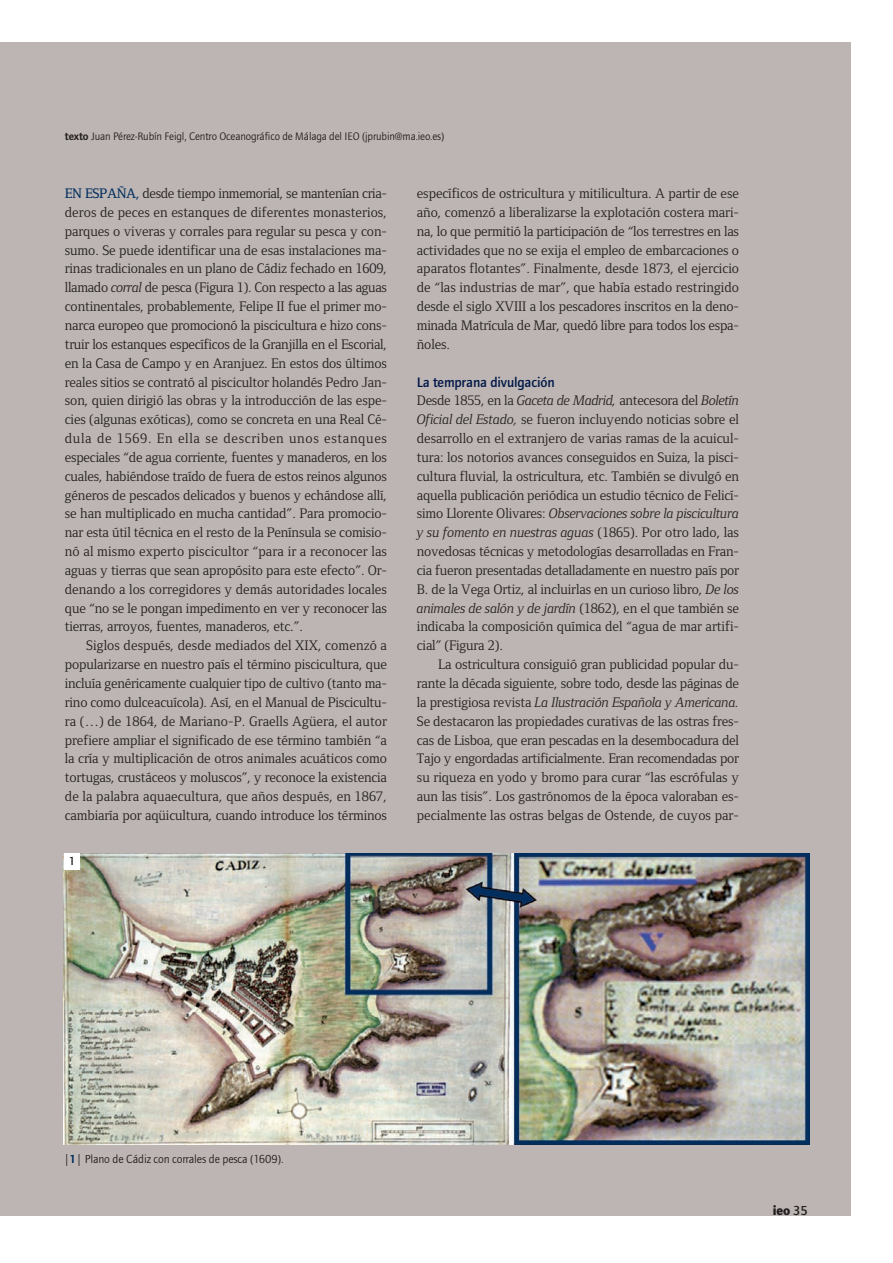
<style>
.page{position:relative;width:893px;height:1263px;background:#fff}
.page>*{position:absolute;margin:0;border:0;box-sizing:border-box;transform-origin:0 0}
.t1{font:14.25px/18.9px "Foundry Form Serif";letter-spacing:-.01em;color:#231f20;text-align:justify}
.t2{font:italic 14.25px "Foundry Form Serif";letter-spacing:-.01em;color:#231f20}
.t3{font:14.25px "Foundry Form Serif";letter-spacing:.01em;color:#231f20}
.t4{font:14.25px "Foundry Form Serif";letter-spacing:.045em;color:#231f20}
.t5{font:500 14.25px "Foundry Journal";letter-spacing:-.01em;color:#001748}
.t6{font:700 13.5px "Foundry Journal";color:#231f20}
.t7{font:12px "Foundry Journal";letter-spacing:-.01em;color:#231f20}
.t8{font:500 12px "Foundry Journal";color:#231f20}
.t9{font:11.25px "Foundry Journal";letter-spacing:-.01em;color:#231f20}
.s1{font-weight:600}
.s2{font-weight:500;color:#002e5e}
.s3{font-style:italic}
.s4{font-style:normal}
.s5{font-weight:600;color:#002e5e}
.s6{font-weight:500}
</style>
<div class="page">
<div style="left:0;top:43px;width:850px;height:1173px;background:#bdb5b3"></div>
<img style="left:64px;top:853px;width:746px;height:292px">
<div style="left:64px;top:853px;width:16px;height:16px;background:#fff"></div>
<p class="t9" style="left:65px;top:129px;width:381px"><span class="s1">texto</span> Juan Pérez-Rubín Feigl, Centro Oceanográfico de Málaga del IEO (jprubin@ma.ieo.es)</p>
<p class="t1" style="left:65px;top:184px;width:324px"><span class="s2">EN ESPAÑA,</span> desde tiempo inmemorial, se mantenían cria-</p>
<p class="t1" style="left:65px;top:203px;width:324px">deros de peces en estanques de diferentes monasterios,</p>
<p class="t1" style="left:65px;top:221px;width:324px">parques o viveras y corrales para regular su pesca y con-</p>
<p class="t1" style="left:65px;top:240px;width:324px">sumo. Se puede identificar una de esas instalaciones ma-</p>
<p class="t1" style="left:65px;top:259px;width:324px">rinas tradicionales en un plano de Cádiz fechado en 1609,</p>
<p class="t1" style="left:65px;top:278px;width:324px">llamado <span class="s3">corral</span> de pesca (Figura 1). Con respecto a las aguas</p>
<p class="t1" style="left:65px;top:297px;width:324px">continentales, probablemente, Felipe II fue el primer mo-</p>
<p class="t1" style="left:65px;top:316px;width:324px">narca europeo que promocionó la piscicultura e hizo cons-</p>
<p class="t1" style="left:65px;top:334px;width:324px">truir los estanques específicos de la Granjilla en el Escorial,</p>
<p class="t1" style="left:65px;top:353px;width:324px">en la Casa de Campo y en Aranjuez. En estos dos últimos</p>
<p class="t1" style="left:65px;top:372px;width:324px">reales sitios se contrató al piscicultor holandés Pedro Jan-</p>
<p class="t1" style="left:65px;top:391px;width:324px">son, quien dirigió las obras y la introducción de las espe-</p>
<p class="t1" style="left:65px;top:410px;width:324px">cies (algunas exóticas), como se concreta en una Real Cé-</p>
<p class="t4" style="left:65px;top:430px;width:324px">dula de 1569. En ella se describen unos estanques</p>
<p class="t1" style="left:65px;top:447px;width:324px">especiales “de agua corriente, fuentes y manaderos, en los</p>
<p class="t1" style="left:65px;top:466px;width:324px">cuales, habiéndose traído de fuera de estos reinos algunos</p>
<p class="t1" style="left:65px;top:485px;width:324px">géneros de pescados delicados y buenos y echándose allí,</p>
<p class="t1" style="left:65px;top:504px;width:324px">se han multiplicado en mucha cantidad”. Para promocio-</p>
<p class="t1" style="left:65px;top:523px;width:324px">nar esta útil técnica en el resto de la Península se comisio-</p>
<p class="t3" style="left:65px;top:543px;width:324px">nó al mismo experto piscicultor “para ir a reconocer las</p>
<p class="t1" style="left:65px;top:561px;width:324px">aguas y tierras que sean apropósito para este efecto”. Or-</p>
<p class="t1" style="left:65px;top:579px;width:324px">denando a los corregidores y demás autoridades locales</p>
<p class="t1" style="left:65px;top:598px;width:324px">que “no se le pongan impedimento en ver y reconocer las</p>
<p class="t1" style="left:65px;top:617px;width:240px">tierras, arroyos, fuentes, manaderos, etc.”.</p>
<p class="t1" style="left:86px;top:636px;width:302px">Siglos después, desde mediados del XIX, comenzó a</p>
<p class="t1" style="left:65px;top:655px;width:324px">popularizarse en nuestro país el término piscicultura, que</p>
<p class="t1" style="left:65px;top:674px;width:324px">incluía genéricamente cualquier tipo de cultivo (tanto ma-</p>
<p class="t1" style="left:65px;top:692px;width:324px">rino como dulceacuícola). Así, en el Manual de Piscicultu-</p>
<p class="t1" style="left:65px;top:711px;width:324px">ra (…) de 1864, de Mariano-P. Graells Agüera, el autor</p>
<p class="t1" style="left:65px;top:730px;width:324px">prefiere ampliar el significado de ese término también “a</p>
<p class="t1" style="left:65px;top:749px;width:324px">la cría y multiplicación de otros animales acuáticos como</p>
<p class="t1" style="left:65px;top:768px;width:324px">tortugas, crustáceos y moluscos”, y reconoce la existencia</p>
<p class="t1" style="left:65px;top:787px;width:324px">de la palabra aquaecultura, que años después, en 1867,</p>
<p class="t1" style="left:65px;top:805px;width:324px">cambiaría por aqüicultura, cuando introduce los términos</p>
<p class="t8" style="left:69px;top:856px;width:8px">1</p>
<p class="t1" style="left:417px;top:184px;width:324px">específicos de ostricultura y mitilicultura. A partir de ese año, comenzó a liberalizarse la explotación costera mari&shy;na, lo que permitió la participación de “los terrestres en las actividades que no se exija el empleo de embarcaciones o aparatos flotantes”. Finalmente, desde 1873, el ejercicio de “las industrias de mar”, que había estado restringido desde el siglo XVIII a los pescadores inscritos en la deno&shy;minada Matrícula de Mar, quedó libre para todos los espa&shy;ñoles.</p>
<p class="t5" style="left:417px;top:376px;width:139px">La temprana divulgación</p>
<p class="t1" style="left:417px;top:391px;width:324px">Desde 1855, en la <span class="s3">Gaceta de Madrid,</span> antecesora del <span class="s3">Boletín</span></p>
<p class="t1" style="left:417px;top:410px;width:324px"><span class="s3">Oficial del Estado,</span> se fueron incluyendo noticias sobre el</p>
<p class="t1" style="left:417px;top:429px;width:324px">desarrollo en el extranjero de varias ramas de la acuicul-</p>
<p class="t1" style="left:417px;top:447px;width:324px">tura: los notorios avances conseguidos en Suiza, la pisci-</p>
<p class="t1" style="left:417px;top:466px;width:324px">cultura fluvial, la ostricultura, etc. También se divulgó en</p>
<p class="t1" style="left:417px;top:485px;width:324px">aquella publicación periódica un estudio técnico de Felicí-</p>
<p class="t2" style="left:417px;top:505px;width:324px"><span class="s4">simo Llorente Olivares:</span> Observaciones sobre la piscicultura</p>
<p class="t2" style="left:417px;top:524px;width:324px">y su fomento en nuestras aguas <span class="s4">(1865). Por otro lado, las</span></p>
<p class="t1" style="left:417px;top:542px;width:324px">novedosas técnicas y metodologías desarrolladas en Fran-</p>
<p class="t1" style="left:417px;top:561px;width:324px">cia fueron presentadas detalladamente en nuestro país por</p>
<p class="t1" style="left:417px;top:579px;width:324px">B. de la Vega Ortiz, al incluirlas en un curioso libro, <span class="s3">De los</span></p>
<p class="t2" style="left:417px;top:599px;width:324px">animales de salón y de jardín <span class="s4">(1862), en el que también se</span></p>
<p class="t1" style="left:417px;top:617px;width:324px">indicaba la composición química del “agua de mar artifi-</p>
<p class="t1" style="left:417px;top:636px;width:88px">cial” (Figura 2).</p>
<p class="t1" style="left:438px;top:655px;width:302px">La ostricultura consiguió gran publicidad popular du-</p>
<p class="t1" style="left:417px;top:674px;width:324px">rante la década siguiente, sobre todo, desde las páginas de</p>
<p class="t2" style="left:417px;top:694px;width:324px"><span class="s4">la prestigiosa revista</span> La Ilustración Española y Americana.</p>
<p class="t1" style="left:417px;top:711px;width:324px">Se destacaron las propiedades curativas de las ostras fres-</p>
<p class="t1" style="left:417px;top:730px;width:324px">cas de Lisboa, que eran pescadas en la desembocadura del</p>
<p class="t1" style="left:417px;top:749px;width:324px">Tajo y engordadas artificialmente. Eran recomendadas por</p>
<p class="t1" style="left:417px;top:768px;width:324px">su riqueza en yodo y bromo para curar “las escrófulas y</p>
<p class="t1" style="left:417px;top:787px;width:324px">aun las tisis”. Los gastrónomos de la época valoraban es-</p>
<p class="t1" style="left:417px;top:805px;width:324px">pecialmente las ostras belgas de Ostende, de cuyos par-</p>
<p class="t7" style="left:64px;top:1151px;width:221px">|<span class="s5">1</span>| Plano de Cádiz con corrales de pesca (1609).</p>
<p class="t6" style="left:773px;top:1203px;width:36px">ieo <span class="s6">35</span></p>
</div>
